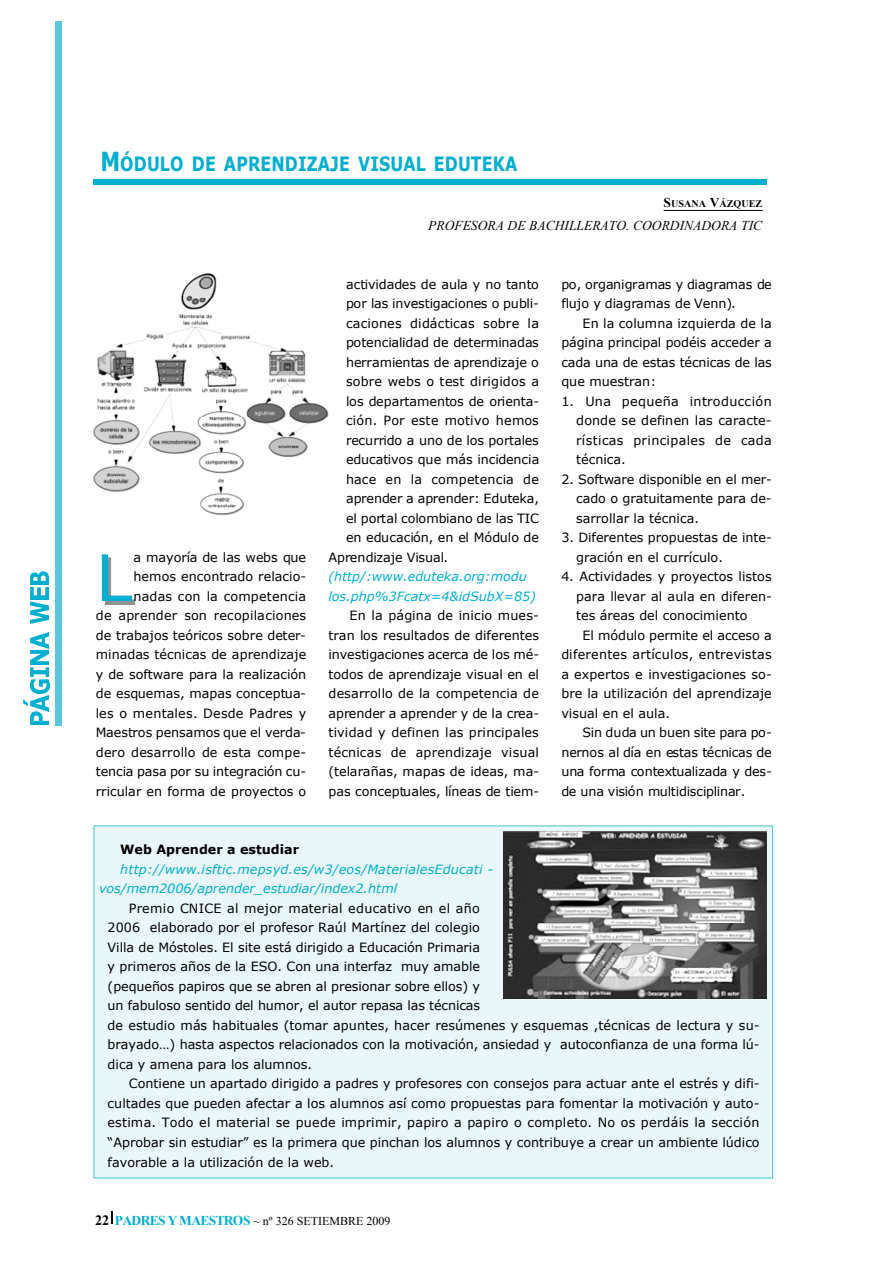
<style>
.page{position:relative;width:893px;height:1263px;background:#fff}
.page>*{position:absolute;margin:0;border:0;box-sizing:border-box;transform-origin:0 0}
.t1{font:700 19.65px "Verdana";letter-spacing:.52em;color:#00aed0;scale:.8 1}
.t2{font:italic 13.5px "Times New Roman";color:#000}
.t3{font:12.75px/19.5px "Verdana";color:#000;text-align:justify}
.t4{font:italic 12.75px/19.5px "Verdana";color:#00aed0}
.t5{font:12.75px "Verdana";letter-spacing:.02em;color:#000}
.t6{font:12.75px "Verdana";letter-spacing:-.025em;color:#000}
.t7{font:12.75px "Verdana";letter-spacing:-.02em;color:#000}
.t8{font:12.75px "Verdana";letter-spacing:-.03em;color:#000}
.t9{font:700 12.75px "Verdana";color:#000}
.t10{font:12px "Times New Roman";color:#000}
.t11{font:700 10.05px "Times New Roman";color:#000}
.s1{font-size:26.25px}
.s2{font-size:13.5px}
.s3{font-weight:700;font-size:14.25px}
.s4{font-weight:700;font-size:13.5px;color:#00aed0}
</style>
<div class="page">
<img style="left:24px;top:696px;width:25px;height:29px">
<img style="left:29px;top:679px;width:20px;height:15px">
<img style="left:30px;top:667px;width:19px;height:9px">
<img style="left:30px;top:651px;width:19px;height:14px">
<img style="left:30px;top:633px;width:19px;height:15px">
<img style="left:30px;top:601px;width:19px;height:23px">
<img style="left:30px;top:588px;width:19px;height:11px">
<img style="left:30px;top:571px;width:19px;height:14px">
<div style="left:55px;top:22px;width:7px;height:704px;background:#5bc7de"></div>
<img style="left:104px;top:595px;width:31px;height:9px">
<img style="left:101px;top:554px;width:30px;height:47px">
<hr style="left:663px;top:210px;width:99px;height:1px;background:#000">
<div style="left:93px;top:179px;width:673px;height:6px;background:#00aed0"></div>
<svg style="left:112px;top:1212px;width:1px;height:12px"></svg>
<img style="left:93px;top:273px;width:236px;height:243px">
<div style="left:94px;top:825px;width:679px;height:353px;background:#eaf7fa"></div>
<img style="left:503px;top:831px;width:263px;height:167px">
<h1 class="t1" style="left:100px;top:151px;width:522px"><span class="s1">M</span>Ó D U L OD EA P R E N D I Z A J EV I S U A LE D U T E K A</h1>
<p class="t3" style="left:96px;top:547px;width:212px;text-align:right">a mayoría de las webs que hemos encontrado relacio&shy;nadas con la competencia<br>de aprender son recopilaciones de trabajos teóricos sobre deter&shy;minadas técnicas de aprendizaje y de software para la realización de esquemas, mapas conceptua&shy;les o mentales. Desde Padres y<br>Maestros pensamos que el verda&shy;dero desarrollo de esta compe&shy;tencia pasa por su integración cu&shy;rricular en forma de proyectos o</p>
<p class="t11" style="left:663px;top:198px;width:100px"><span class="s2">S</span>USANA <span class="s2">V</span>ÁZQUEZ</p>
<p class="t2" style="left:428px;top:218px;width:335px">PROFESORA DE BACHILLERATO. COORDINADORA TIC</p>
<p class="t3" style="left:346px;top:274px;width:194px">actividades de aula y no tanto</p>
<p class="t3" style="left:346px;top:293px;width:194px">por las investigaciones o publi-</p>
<p class="t3" style="left:346px;top:313px;width:195px">caciones didácticas sobre la</p>
<p class="t3" style="left:346px;top:333px;width:194px">potencialidad de determinadas</p>
<p class="t3" style="left:346px;top:352px;width:194px">herramientas de aprendizaje o</p>
<p class="t3" style="left:346px;top:371px;width:195px">sobre webs o test dirigidos a</p>
<p class="t3" style="left:346px;top:391px;width:195px">los departamentos de orienta-</p>
<p class="t3" style="left:346px;top:410px;width:194px">ción. Por este motivo hemos</p>
<p class="t3" style="left:346px;top:430px;width:194px">recurrido a uno de los portales</p>
<p class="t3" style="left:346px;top:450px;width:195px">educativos que más incidencia</p>
<p class="t3" style="left:346px;top:469px;width:194px">hace en la competencia de</p>
<p class="t3" style="left:346px;top:488px;width:195px">aprender a aprender: Eduteka,</p>
<p class="t3" style="left:346px;top:508px;width:194px">el portal colombiano de las TIC</p>
<p class="t3" style="left:346px;top:527px;width:195px">en educación, en el Módulo de</p>
<p class="t3" style="left:328px;top:547px;width:121px">Aprendizaje Visual.</p>
<p class="t4" style="left:328px;top:567px;width:209px">(http/:www.eduteka.org:modu los.php%3Fcatx=4&amp;idSubX=85)</p>
<p class="t3" style="left:328px;top:605px;width:212px;text-indent:21px">En la página de inicio mues&shy;tran los resultados de diferentes investigaciones acerca de los mé&shy;todos de aprendizaje visual en el desarrollo de la competencia de aprender a aprender y de la crea&shy;tividad y definen las principales técnicas de aprendizaje visual (telarañas, mapas de ideas, ma&shy;pas conceptuales, líneas de tiem-</p>
<p class="t3" style="left:561px;top:274px;width:212px">po, organigramas y diagramas de flujo y diagramas de Venn).</p>
<p class="t3" style="left:561px;top:313px;width:212px;text-indent:21px">En la columna izquierda de la página principal podéis acceder a cada una de estas técnicas de las que muestran:</p>
<p class="t3" style="left:576px;top:391px;width:197px;text-indent:-15px">1. Una pequeña introducción donde se definen las caracte&shy;rísticas principales de cada técnica.</p>
<p class="t3" style="left:576px;top:469px;width:197px;text-indent:-15px">2. Software disponible en el mer&shy;cado o gratuitamente para de&shy;sarrollar la técnica.</p>
<p class="t3" style="left:576px;top:527px;width:197px;text-indent:-15px">3. Diferentes propuestas de inte&shy;gración en el currículo.</p>
<p class="t3" style="left:561px;top:567px;width:212px">4. Actividades y proyectos listos</p>
<p class="t3" style="left:576px;top:586px;width:197px">para llevar al aula en diferen-</p>
<p class="t3" style="left:576px;top:605px;width:173px">tes áreas del conocimiento</p>
<p class="t3" style="left:582px;top:625px;width:191px">El módulo permite el acceso a</p>
<p class="t5" style="left:561px;top:646px;width:212px">diferentes artículos, entrevistas</p>
<p class="t3" style="left:561px;top:664px;width:212px">a expertos e investigaciones so-</p>
<p class="t3" style="left:561px;top:684px;width:212px">bre la utilización del aprendizaje</p>
<p class="t3" style="left:561px;top:703px;width:110px">visual en el aula.</p>
<p class="t8" style="left:582px;top:724px;width:191px">Sin duda un buen site para po-</p>
<p class="t3" style="left:561px;top:742px;width:212px">nernos al día en estas técnicas de</p>
<p class="t6" style="left:561px;top:763px;width:212px">una forma contextualizada y des-</p>
<p class="t7" style="left:561px;top:783px;width:185px">de una visión multidisciplinar.</p>
<p class="t9" style="left:120px;top:841px;width:180px">Web Aprender a estudiar</p>
<p class="t4" style="left:99px;top:859px;width:396px;text-indent:21px">h ttp ://w w w .is ftic .m e p s y d .e s /w 3 /e o s /M a te ria le s E d u c a ti - vos/mem2006/aprender_estudiar/index2.html</p>
<p class="t3" style="left:108px;top:898px;width:653px;text-align:left;text-indent:21px">Premio CNICE al mejor material educativo en el año<br>2006 elaborado por el profesor Raúl Martínez del colegio<br>Villa de Móstoles. El site está dirigido a Educación Primaria<br>y primeros años de la ESO. Con una interfaz muy amable<br>(pequeños papiros que se abren al presionar sobre ellos) y<br>un fabuloso sentido del humor, el autor repasa las técnicas<br>de estudio más habituales (tomar apuntes, hacer resúmenes y esquemas ,técnicas de lectura y su&shy;brayado…) hasta aspectos relacionados con la motivación, ansiedad y autoconfianza de una forma lú&shy;dica y amena para los alumnos.</p>
<p class="t3" style="left:108px;top:1073px;width:653px;text-indent:21px">Contiene un apartado dirigido a padres y profesores con consejos para actuar ante el estrés y difi&shy;cultades que pueden afectar a los alumnos así como propuestas para fomentar la motivación y auto&shy;estima. Todo el material se puede imprimir, papiro a papiro o completo. No os perdáis la sección “Aprobar sin estudiar” es la primera que pinchan los alumnos y contribuye a crear un ambiente lúdico favorable a la utilización de la web.</p>
<p class="t10" style="left:95px;top:1214px;width:297px"><span class="s3">22</span> <span class="s4">PADRES YMAESTROS</span> ~ nº 326 SETIEMBRE 2009</p>
</div>
